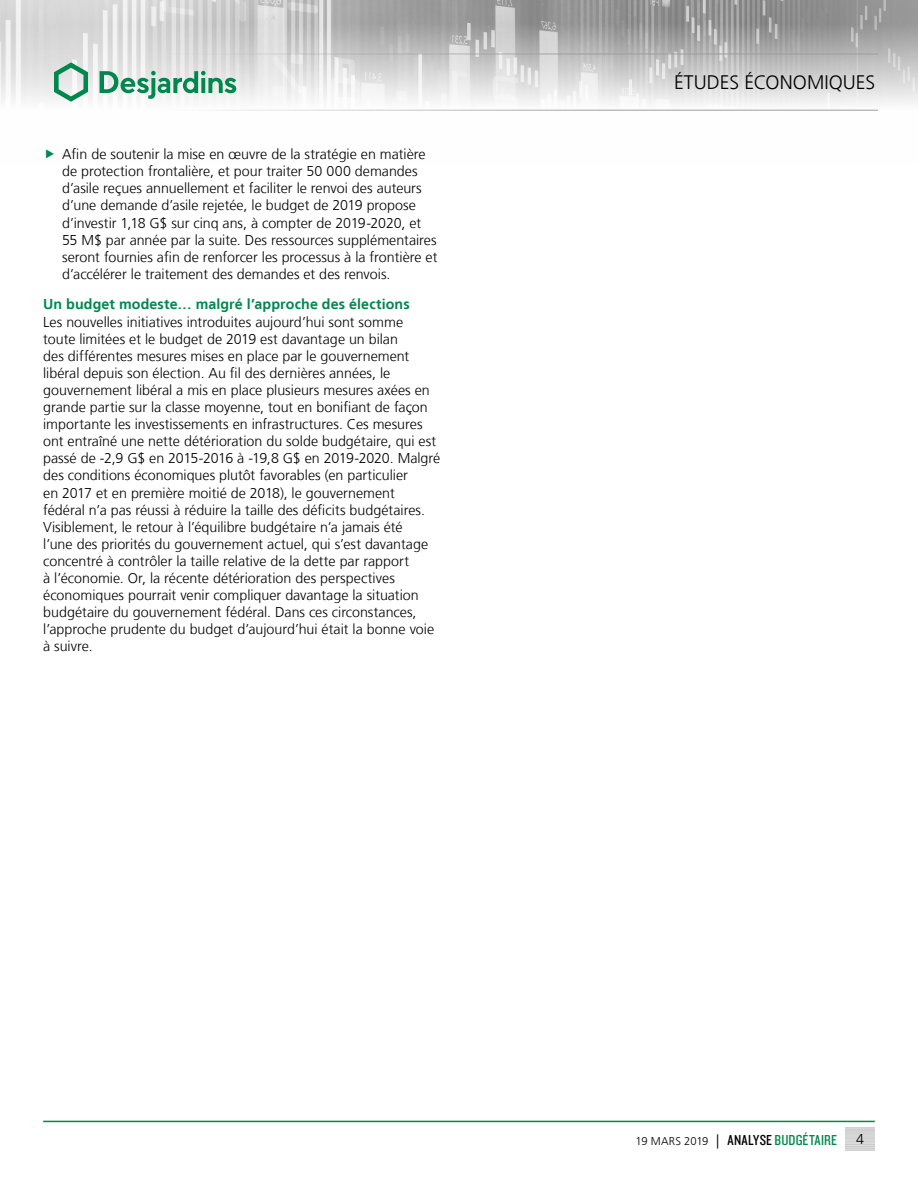
<style>
.page{position:relative;width:918px;height:1188px;background:#fff}
.page>*{position:absolute;margin:0;border:0;box-sizing:border-box;transform-origin:0 0}
.t1{font:300 19.5px "Frutiger LT";color:#000}
.t2{font:300 14.25px/17.1px "Frutiger LT";color:#000}
.t3{font:700 14.25px "Frutiger LT";letter-spacing:.01em;color:#00874e}
.t4{font:300 11.25px "Frutiger LT";letter-spacing:-.005em;color:#000}
.s1{font-size:14.25px}
.s2{font-family:"Knockout 29 Junior Ltweight";font-weight:400;font-size:15px}
.s3{font-family:"Knockout 29 Junior Ltweight";font-weight:400;font-size:15px;color:#00874e}
</style>
<div class="page">
<img style="left:0;top:0;width:918px;height:110px">
<hr style="left:0;top:54px;width:878px;height:1px;background:#9d9d9c">
<hr style="left:0;top:110px;width:878px;height:1px;background:#9d9d9c">
<svg style="left:54px;top:62px;width:34px;height:40px"></svg>
<svg style="left:100px;top:71px;width:136px;height:28px"></svg>
<hr style="left:43px;top:1121px;width:832px;height:1px;background:#00874e">
<p class="t2" style="left:62px;top:146px;width:365px">Afin de soutenir la mise en œuvre de la stratégie en matière</p>
<p class="t2" style="left:62px;top:163px;width:376px">de protection frontalière, et pour traiter 50 000 demandes d’asile reçues annuellement et faciliter le renvoi des auteurs d’une demande d’asile rejetée, le budget de 2019 propose d’investir 1,18 G$ sur cinq ans, à compter de 2019-2020, et 55 M$ par année par la suite. Des ressources supplémentaires</p>
<p class="t2" style="left:62px;top:249px;width:377px">seront fournies afin de renforcer les processus à la frontière et</p>
<p class="t2" style="left:62px;top:266px;width:330px">d’accélérer le traitement des demandes et des renvois.</p>
<h5 class="t3" style="left:43px;top:296px;width:368px">Un budget modeste… malgré l’approche des élections</h5>
<p class="t2" style="left:43px;top:313px;width:368px">Les nouvelles initiatives introduites aujourd’hui sont somme toute limitées et le budget de 2019 est davantage un bilan des différentes mesures mises en place par le gouvernement</p>
<p class="t2" style="left:43px;top:365px;width:349px">libéral depuis son élection. Au fil des dernières années, le</p>
<p class="t2" style="left:43px;top:382px;width:388px">gouvernement libéral a mis en place plusieurs mesures axées en</p>
<p class="t2" style="left:43px;top:399px;width:386px">grande partie sur la classe moyenne, tout en bonifiant de façon</p>
<p class="t2" style="left:43px;top:416px;width:399px">importante les investissements en infrastructures. Ces mesures ont entraîné une nette détérioration du solde budgétaire, qui est passé de -2,9 G$ en 2015-2016 à -19,8 G$ en 2019-2020. Malgré</p>
<p class="t2" style="left:43px;top:467px;width:366px">des conditions économiques plutôt favorables (en particulier</p>
<p class="t2" style="left:43px;top:484px;width:353px">en 2017 et en première moitié de 2018), le gouvernement</p>
<p class="t2" style="left:43px;top:501px;width:383px">fédéral n’a pas réussi à réduire la taille des déficits budgétaires.</p>
<p class="t2" style="left:43px;top:519px;width:393px">Visiblement, le retour à l’équilibre budgétaire n’a jamais été l’une des priorités du gouvernement actuel, qui s’est davantage concentré à contrôler la taille relative de la dette par rapport<br>à l’économie. Or, la récente détérioration des perspectives économiques pourrait venir compliquer davantage la situation budgétaire du gouvernement fédéral. Dans ces circonstances, l’approche prudente du budget d’aujourd’hui était la bonne voie à suivre.</p>
<h1 class="t1" style="left:674px;top:72px;width:203px">ÉTUDES ÉCONOMIQUES</h1>
<p class="t4" style="left:636px;top:1135px;width:203px">19 MARS 2019 <span class="s1">|</span> <span class="s2">ANALYSE</span> <span class="s3">BUDGÉTAIRE</span></p>
<p class="t2" style="left:856px;top:1131px;width:9px">4</p>
</div>
